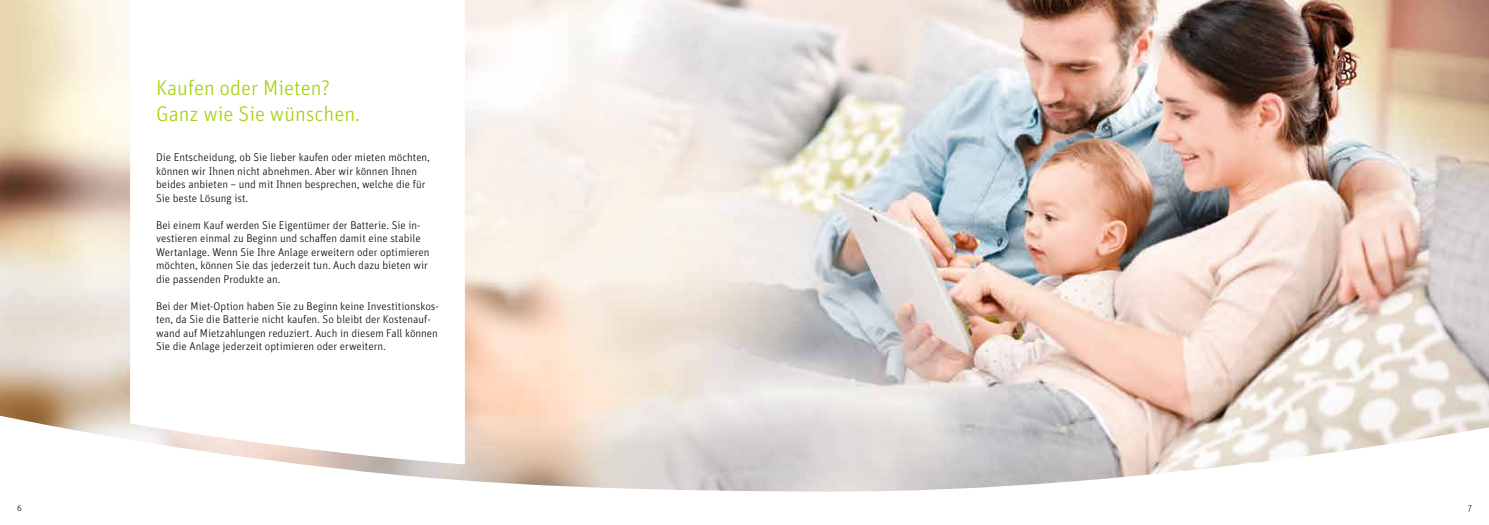
<style>
.page{position:relative;width:1489px;height:525px;background:#fff}
.page>*{position:absolute;margin:0;border:0;box-sizing:border-box;transform-origin:0 0}
.t1{font:300 21.25px/25.5px "Unit OT";color:#a3d109}
.t2{font:300 11.25px/13.5px "Unit OT";color:#000}
.t3{font:300 8.88px "Unit OT";color:#000}
.t4{font:300 8.75px "Unit OT";color:#000}
</style>
<div class="page">
<img style="left:0;top:0;width:1488px;height:135px">
<img style="left:0;top:135px;width:1488px;height:357px">
<svg style="left:130px;top:0;width:335px;height:464px"></svg>
<h1 class="t1" style="left:156px;top:75px;width:205px">Kaufen oder Mieten?<br>Ganz wie Sie wünschen.</h1>
<p class="t2" style="left:156px;top:150px;width:275px">Die Entscheidung, ob Sie lieber kaufen oder mieten möchten, können wir Ihnen nicht abnehmen. Aber wir können Ihnen beides anbieten – und mit Ihnen besprechen, welche die für Sie beste Lösung ist.</p>
<p class="t2" style="left:156px;top:218px;width:275px">Bei einem Kauf werden Sie Eigentümer der Batterie. Sie in&shy;vestieren einmal zu Beginn und schaffen damit eine stabile Wertanlage. Wenn Sie Ihre Anlage erweitern oder optimieren möchten, können Sie das jederzeit tun. Auch dazu bieten wir die passenden Produkte an.</p>
<p class="t2" style="left:156px;top:299px;width:284px">Bei der Miet-Option haben Sie zu Beginn keine Investitionskos&shy;ten, da Sie die Batterie nicht kaufen. So bleibt der Kostenauf&shy;wand auf Mietzahlungen reduziert. Auch in diesem Fall können Sie die Anlage jederzeit optimieren oder erweitern.</p>
<p class="t4" style="left:17px;top:502px;width:6px">6</p>
<p class="t3" style="left:1467px;top:502px;width:6px">7</p>
</div>
